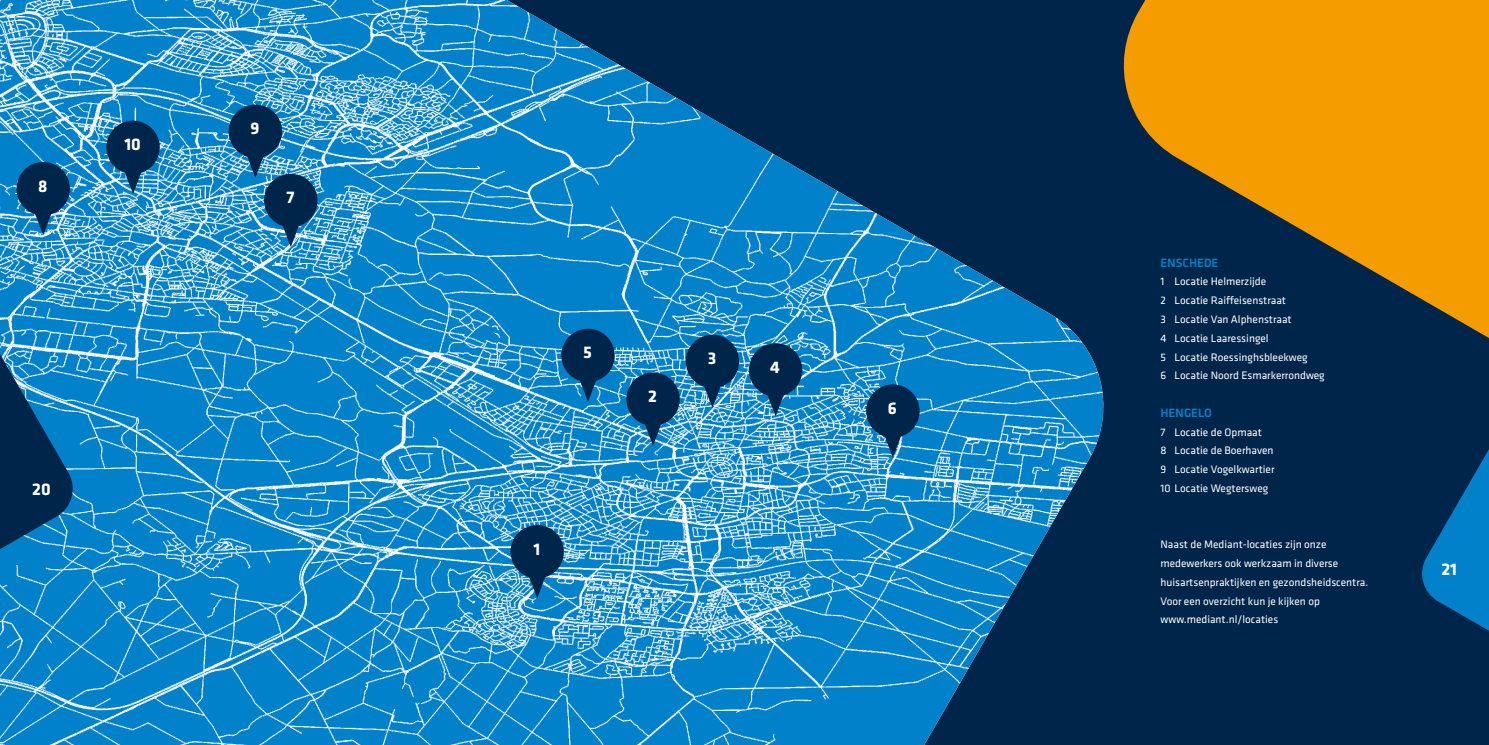
<style>
.page{position:relative;width:1489px;height:745px;background:#fff}
.page>*{position:absolute;margin:0;border:0;box-sizing:border-box;transform-origin:0 0}
.t1{font:700 17.5px "Klavika Basic";color:#fff}
.t2{font:500 12.5px "Klavika Basic";color:#0081c9}
.t3{font:11.25px/18.8px "Klavika Basic";color:#fff}
</style>
<div class="page">
<div style="left:0;top:0;width:1488px;height:744px;background:#00254b"></div>
<img style="left:0;top:0;width:1104px;height:744px">
<svg style="left:1123px;top:0;width:365px;height:338px;fill:#f59c00"></svg>
<svg style="left:528px;top:577px;width:17px;height:21px"></svg>
<div style="left:510px;top:524px;width:54px;height:54px;background:#00254b;border-radius:50%"></div>
<svg style="left:644px;top:424px;width:17px;height:21px"></svg>
<div style="left:626px;top:372px;width:53px;height:53px;background:#00254b;border-radius:50%"></div>
<svg style="left:704px;top:387px;width:17px;height:20px"></svg>
<div style="left:685px;top:334px;width:54px;height:54px;background:#00254b;border-radius:50%"></div>
<svg style="left:579px;top:381px;width:17px;height:21px"></svg>
<div style="left:561px;top:328px;width:53px;height:54px;background:#00254b;border-radius:50%"></div>
<svg style="left:282px;top:226px;width:17px;height:21px"></svg>
<div style="left:264px;top:174px;width:53px;height:53px;background:#00254b;border-radius:50%"></div>
<svg style="left:247px;top:157px;width:17px;height:21px"></svg>
<div style="left:229px;top:105px;width:53px;height:53px;background:#00254b;border-radius:50%"></div>
<svg style="left:124px;top:173px;width:18px;height:21px"></svg>
<div style="left:106px;top:120px;width:54px;height:54px;background:#00254b;border-radius:50%"></div>
<svg style="left:35px;top:214px;width:17px;height:21px"></svg>
<div style="left:17px;top:162px;width:53px;height:53px;background:#00254b;border-radius:50%"></div>
<svg style="left:884px;top:436px;width:17px;height:21px"></svg>
<div style="left:866px;top:384px;width:53px;height:53px;background:#00254b;border-radius:50%"></div>
<svg style="left:767px;top:395px;width:17px;height:21px"></svg>
<div style="left:749px;top:343px;width:53px;height:53px;background:#00254b;border-radius:50%"></div>
<svg style="left:1422px;top:451px;width:66px;height:179px"></svg>
<svg style="left:0;top:309px;width:77px;height:351px"></svg>
<h1 class="t1" style="left:38px;top:173px;width:11px">8</h1>
<h1 class="t1" style="left:124px;top:132px;width:18px">10</h1>
<h1 class="t1" style="left:250px;top:116px;width:10px">9</h1>
<h1 class="t1" style="left:286px;top:185px;width:9px">7</h1>
<h1 class="t1" style="left:32px;top:476px;width:20px">20</h1>
<h1 class="t1" style="left:583px;top:339px;width:10px">5</h1>
<h1 class="t1" style="left:533px;top:536px;width:8px">1</h1>
<h1 class="t1" style="left:648px;top:383px;width:10px">2</h1>
<h1 class="t1" style="left:707px;top:345px;width:10px">3</h1>
<h1 class="t1" style="left:770px;top:354px;width:11px">4</h1>
<h1 class="t1" style="left:887px;top:395px;width:11px">6</h1>
<p class="t2" style="left:1160px;top:254px;width:59px">ENSCHEDE</p>
<p class="t3" style="left:1160px;top:272px;width:166px">1 Locatie Helmerzijde<br>2 Locatie Raiffeisenstraat<br>3 Locatie Van Alphenstraat<br>4 Locatie Laaressingel<br>5 Locatie Roessinghsbleekweg<br>6 Locatie Noord Esmarkerrondweg</p>
<p class="t2" style="left:1160px;top:404px;width:53px">HENGELO</p>
<p class="t3" style="left:1160px;top:422px;width:116px">7 Locatie de Opmaat<br>8 Locatie de Boerhaven<br>9 Locatie Vogelkwartier<br>10 Locatie Wegtersweg</p>
<p class="t3" style="left:1160px;top:534px;width:209px">Naast de Mediant-locaties zijn onze medewerkers ook werkzaam in diverse huisartsenpraktijken en gezondsheidscentra.<br>Voor een overzicht kun je kijken op www.mediant.nl/locaties</p>
<h1 class="t1" style="left:1441px;top:556px;width:17px">21</h1>
</div>
